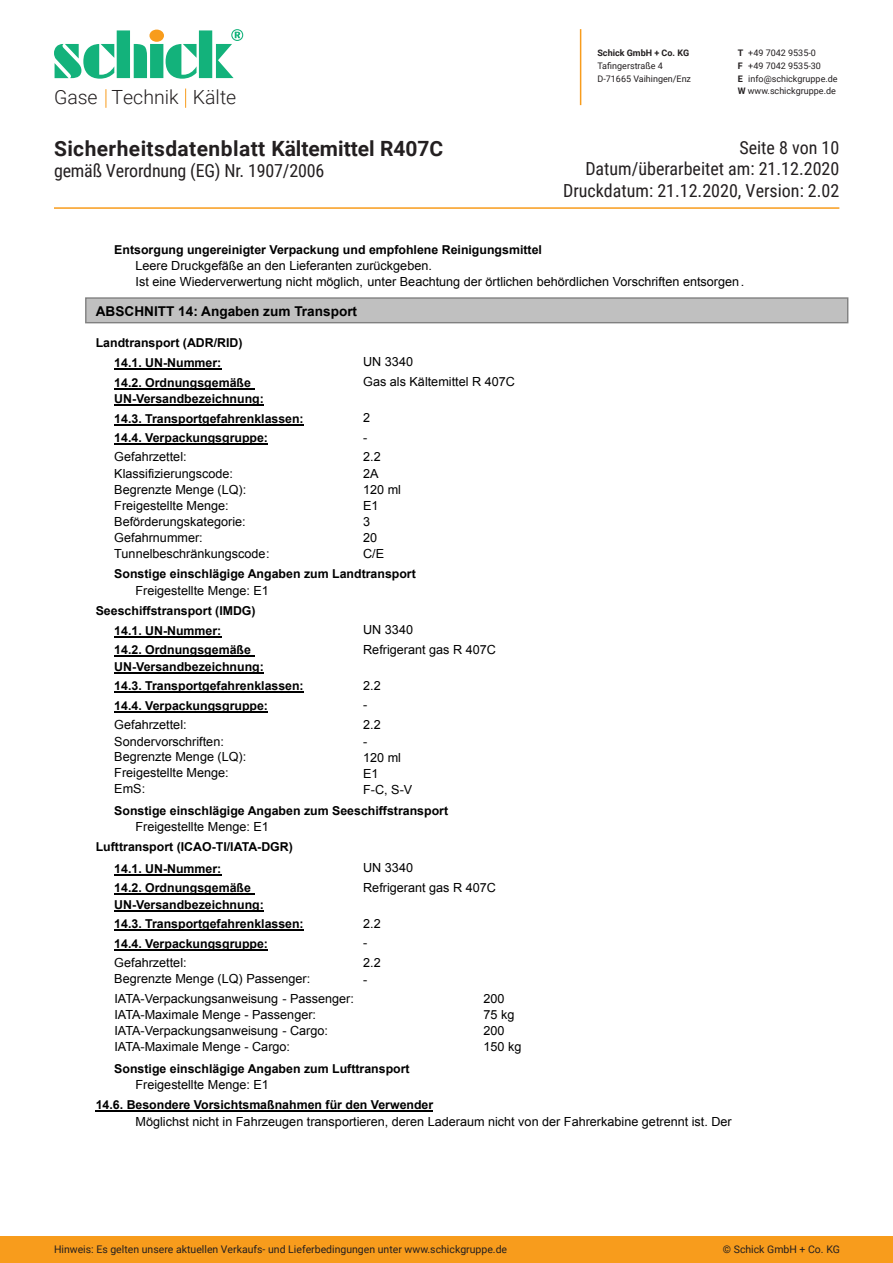
<style>
.page{position:relative;width:893px;height:1263px;background:#fff}
.page>*{position:absolute;margin:0;border:0;box-sizing:border-box;transform-origin:0 0}
.t1{font:700 21px "Roboto";letter-spacing:.02em;color:#231f20}
.t2{font:300 19.5px "Roboto";color:#231f20}
.t3{font:18px/21.6px "Roboto Condensed";color:#231f20;text-align:right}
.t4{font:700 13.5px "Arial";color:#000}
.t5{font:12.6px/16px "Arial";color:#000}
.t6{font:700 12.3px/19.5px "Arial";color:#000}
.t7{font:10.5px "Roboto";color:#231f20}
.t8{font:9px/12.6px "Roboto";color:#231f20}
.t9{font:700 9px "Roboto";color:#231f20}
.s1{font-weight:700}
</style>
<div class="page">
<div style="left:0;top:1236px;width:893px;height:27px;background:#f89c1c"></div>
<hr style="left:580px;top:29px;width:1px;height:76px;background:#f89c1c">
<svg style="left:54px;top:29px;width:189px;height:50px"></svg>
<svg style="left:106px;top:89px;width:1px;height:19px"></svg>
<svg style="left:185px;top:89px;width:1px;height:19px"></svg>
<hr style="left:54px;top:207px;width:785px;height:2px;background:#f89c1c">
<div style="left:86px;top:298px;width:762px;height:25px;background:#c0c0c0"></div>
<div style="left:85px;top:297px;width:763px;height:26px;border:1px solid #808080"></div>
<hr style="left:114px;top:368px;width:107px;height:1px;background:#000">
<hr style="left:114px;top:388px;width:140px;height:1px;background:#000">
<svg style="left:114px;top:405px;width:22px;height:1px"></svg>
<hr style="left:136px;top:405px;width:124px;height:1px;background:#000">
<hr style="left:114px;top:424px;width:31px;height:1px;background:#000">
<hr style="left:145px;top:424px;width:154px;height:1px;background:#000">
<hr style="left:114px;top:444px;width:31px;height:1px;background:#000">
<hr style="left:145px;top:444px;width:119px;height:1px;background:#000">
<hr style="left:114px;top:636px;width:107px;height:1px;background:#000">
<hr style="left:114px;top:655px;width:140px;height:2px;background:#000">
<svg style="left:114px;top:672px;width:22px;height:1px"></svg>
<hr style="left:136px;top:672px;width:124px;height:1px;background:#000">
<hr style="left:114px;top:692px;width:31px;height:1px;background:#000">
<hr style="left:145px;top:692px;width:154px;height:1px;background:#000">
<hr style="left:114px;top:711px;width:31px;height:1px;background:#000">
<hr style="left:145px;top:711px;width:119px;height:1px;background:#000">
<hr style="left:114px;top:874px;width:107px;height:1px;background:#000">
<hr style="left:114px;top:893px;width:140px;height:2px;background:#000">
<svg style="left:114px;top:910px;width:22px;height:1px"></svg>
<hr style="left:136px;top:910px;width:124px;height:1px;background:#000">
<hr style="left:114px;top:930px;width:31px;height:1px;background:#000">
<hr style="left:145px;top:930px;width:154px;height:1px;background:#000">
<hr style="left:114px;top:949px;width:31px;height:1px;background:#000">
<hr style="left:145px;top:949px;width:119px;height:1px;background:#000">
<hr style="left:96px;top:1110px;width:337px;height:1px;background:#000">
<h2 class="t2" style="left:54px;top:84px;width:184px">Gase Technik Kälte</h2>
<h1 class="t1" style="left:54px;top:133px;width:391px">Sicherheitsdatenblatt Kältemittel R407C</h1>
<h3 class="t3" style="left:54px;top:159px;width:272px">gemäß Verordnung (EG) Nr. 1907/2006</h3>
<p class="t6" style="left:114px;top:240px;width:429px">Entsorgung ungereinigter Verpackung und empfohlene Reinigungsmittel</p>
<p class="t9" style="left:597px;top:47px;width:93px">Schick GmbH + Co. KG</p>
<p class="t8" style="left:597px;top:59px;width:95px">Tafingerstraße 4<br>D-71665 Vaihingen/Enz</p>
<p class="t8" style="left:738px;top:47px;width:101px"><span class="s1">T</span> +49 7042 9535-0<br><span class="s1">F</span> +49 7042 9535-30<br><span class="s1">E</span> info@schickgruppe.de<br><span class="s1">W</span> www.schickgruppe.de</p>
<h3 class="t3" style="left:563px;top:136px;width:278px">Seite 8 von 10<br>Datum/überarbeitet am: 21.12.2020<br>Druckdatum: 21.12.2020, Version: 2.02</h3>
<p class="t5" style="left:135px;top:258px;width:610px">Leere Druckgefäße an den Lieferanten zurückgeben.<br>Ist eine Wiederverwertung nicht möglich, unter Beachtung der örtlichen behördlichen Vorschriften entsorgen.</p>
<p class="t4" style="left:96px;top:302px;width:263px">ABSCHNITT 14: Angaben zum Transport</p>
<p class="t6" style="left:96px;top:334px;width:148px;text-align:center">Landtransport (ADR/RID)<br>14.1. UN-Nummer:</p>
<p class="t5" style="left:363px;top:354px;width:51px">UN 3340</p>
<p class="t6" style="left:114px;top:373px;width:138px">14.2. Ordnungsgemäße</p>
<p class="t5" style="left:363px;top:374px;width:153px">Gas als Kältemittel R 407C</p>
<p class="t6" style="left:114px;top:390px;width:191px">UN-Versandbezeichnung:<br>14.3. Transportgefahrenklassen:</p>
<p class="t5" style="left:363px;top:410px;width:9px">2</p>
<p class="t6" style="left:114px;top:428px;width:155px">14.4. Verpackungsgruppe:</p>
<p class="t5" style="left:363px;top:429px;width:6px">-</p>
<p class="t5" style="left:114px;top:449px;width:74px">Gefahrzettel:</p>
<p class="t5" style="left:363px;top:449px;width:19px">2.2</p>
<p class="t5" style="left:114px;top:466px;width:120px">Klassifizierungscode:</p>
<p class="t5" style="left:363px;top:466px;width:17px">2A</p>
<p class="t5" style="left:114px;top:482px;width:134px">Begrenzte Menge (LQ):</p>
<p class="t5" style="left:363px;top:482px;width:39px">120 ml</p>
<p class="t5" style="left:114px;top:497px;width:116px">Freigestellte Menge:</p>
<p class="t5" style="left:363px;top:498px;width:17px">E1</p>
<p class="t5" style="left:114px;top:513px;width:133px">Beförderungskategorie:</p>
<p class="t5" style="left:363px;top:514px;width:9px">3</p>
<p class="t5" style="left:114px;top:529px;width:90px">Gefahrnummer:</p>
<p class="t5" style="left:363px;top:530px;width:16px">20</p>
<p class="t5" style="left:114px;top:545px;width:157px">Tunnelbeschränkungscode:</p>
<p class="t5" style="left:363px;top:545px;width:23px">C/E</p>
<p class="t5" style="left:135px;top:583px;width:135px">Freigestellte Menge: E1</p>
<p class="t6" style="left:114px;top:564px;width:303px">Sonstige einschlägige Angaben zum Landtransport</p>
<p class="t6" style="left:114px;top:601px;width:143px;text-indent:-19px">Seeschiffstransport (IMDG)<br>14.1. UN-Nummer:</p>
<p class="t5" style="left:363px;top:622px;width:51px">UN 3340</p>
<p class="t6" style="left:114px;top:640px;width:138px">14.2. Ordnungsgemäße</p>
<p class="t5" style="left:363px;top:641px;width:134px">Refrigerant gas R 407C</p>
<p class="t6" style="left:114px;top:657px;width:191px">UN-Versandbezeichnung:<br>14.3. Transportgefahrenklassen:</p>
<p class="t5" style="left:363px;top:678px;width:19px">2.2</p>
<p class="t6" style="left:114px;top:696px;width:155px">14.4. Verpackungsgruppe:</p>
<p class="t5" style="left:363px;top:697px;width:6px">-</p>
<p class="t5" style="left:114px;top:716px;width:74px">Gefahrzettel:</p>
<p class="t5" style="left:363px;top:716px;width:19px">2.2</p>
<p class="t5" style="left:114px;top:733px;width:111px">Sondervorschriften:</p>
<p class="t5" style="left:363px;top:733px;width:6px">-</p>
<p class="t5" style="left:114px;top:749px;width:134px">Begrenzte Menge (LQ):</p>
<p class="t5" style="left:363px;top:749px;width:39px">120 ml</p>
<p class="t5" style="left:114px;top:765px;width:116px">Freigestellte Menge:</p>
<p class="t5" style="left:363px;top:765px;width:17px">E1</p>
<p class="t5" style="left:114px;top:781px;width:32px">EmS:</p>
<p class="t5" style="left:363px;top:781px;width:51px">F-C, S-V</p>
<p class="t5" style="left:135px;top:818px;width:135px">Freigestellte Menge: E1</p>
<p class="t6" style="left:114px;top:801px;width:335px">Sonstige einschlägige Angaben zum Seeschiffstransport</p>
<p class="t6" style="left:114px;top:836px;width:180px;line-height:21.5px;text-indent:-19px">Lufttransport (ICAO-TI/IATA-DGR)<br>14.1. UN-Nummer:</p>
<p class="t5" style="left:363px;top:860px;width:51px">UN 3340</p>
<p class="t6" style="left:114px;top:878px;width:138px">14.2. Ordnungsgemäße</p>
<p class="t5" style="left:363px;top:879px;width:134px">Refrigerant gas R 407C</p>
<p class="t6" style="left:114px;top:895px;width:191px">UN-Versandbezeichnung:<br>14.3. Transportgefahrenklassen:</p>
<p class="t5" style="left:363px;top:915px;width:19px">2.2</p>
<p class="t6" style="left:114px;top:934px;width:155px">14.4. Verpackungsgruppe:</p>
<p class="t5" style="left:363px;top:935px;width:6px">-</p>
<p class="t5" style="left:114px;top:954px;width:74px">Gefahrzettel:</p>
<p class="t5" style="left:363px;top:954px;width:19px">2.2</p>
<p class="t5" style="left:114px;top:971px;width:197px">Begrenzte Menge (LQ) Passenger:</p>
<p class="t5" style="left:363px;top:971px;width:6px">-</p>
<p class="t5" style="left:114px;top:990px;width:241px">IATA-Verpackungsanweisung - Passenger:</p>
<p class="t5" style="left:483px;top:990px;width:23px">200</p>
<p class="t5" style="left:114px;top:1006px;width:203px">IATA-Maximale Menge - Passenger:</p>
<p class="t5" style="left:483px;top:1006px;width:32px">75 kg</p>
<p class="t5" style="left:114px;top:1023px;width:215px">IATA-Verpackungsanweisung - Cargo:</p>
<p class="t5" style="left:483px;top:1023px;width:23px">200</p>
<p class="t5" style="left:114px;top:1039px;width:177px">IATA-Maximale Menge - Cargo:</p>
<p class="t5" style="left:483px;top:1039px;width:39px">150 kg</p>
<p class="t5" style="left:136px;top:1076px;width:135px">Freigestellte Menge: E1</p>
<p class="t6" style="left:114px;top:1059px;width:297px">Sonstige einschlägige Angaben zum Lufttransport</p>
<p class="t6" style="left:96px;top:1095px;width:339px">14.6. Besondere Vorsichtsmaßnahmen für den Verwender</p>
<p class="t5" style="left:135px;top:1114px;width:598px">Möglichst nicht in Fahrzeugen transportieren, deren Laderaum nicht von der Fahrerkabine getrennt ist. Der</p>
<p class="t7" style="left:54px;top:1241px;width:455px">Hinweis: Es gelten unsere aktuellen Verkaufs- und Lieferbedingungen unter www.schickgruppe.de</p>
<p class="t7" style="left:723px;top:1241px;width:119px">© Schick GmbH + Co. KG</p>
</div>
